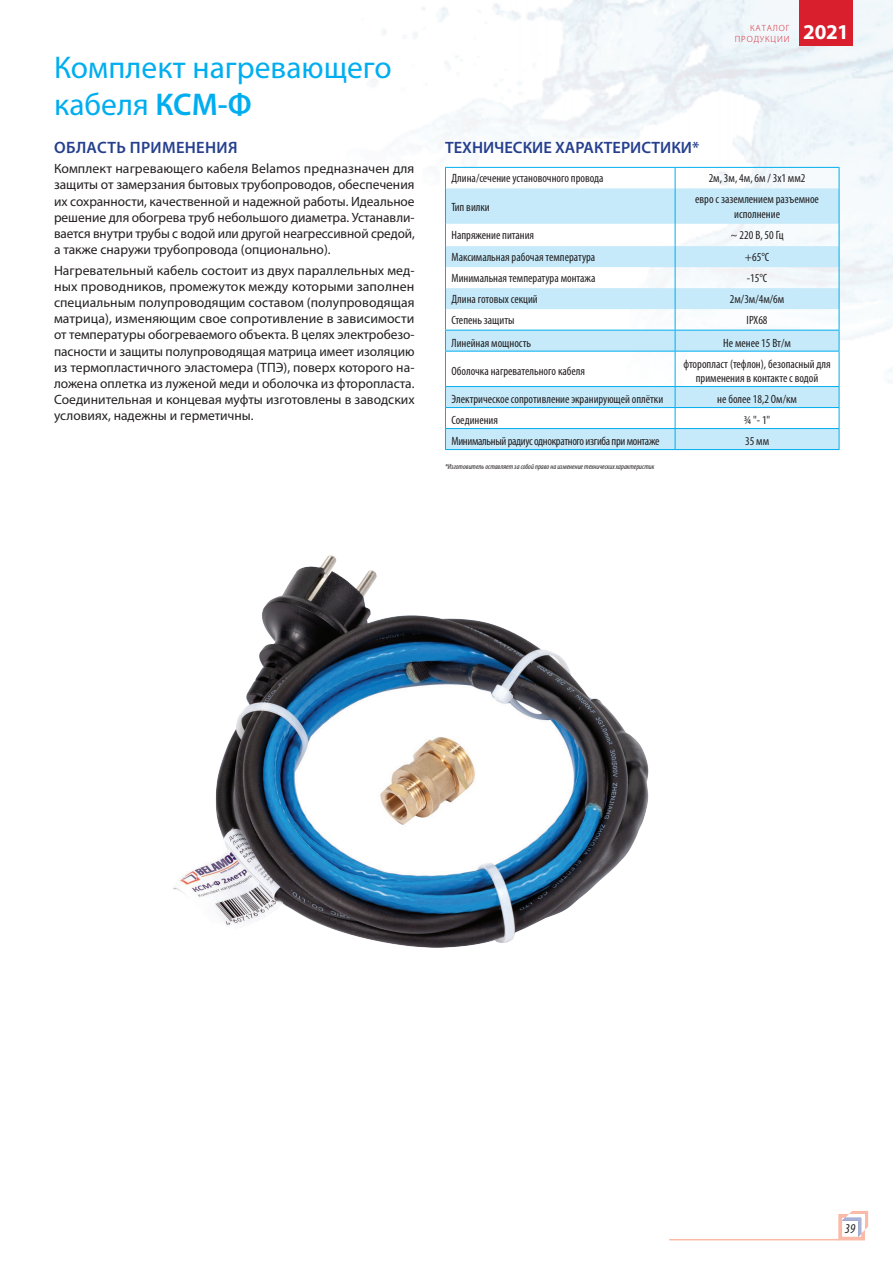
<style>
.page{position:relative;width:893px;height:1263px;background:#fff}
.page>*{position:absolute;margin:0;border:0;box-sizing:border-box;transform-origin:0 0}
.заголовок_голубой_бо{font:31.5px/37.8px "Myriad Pro";color:#00aeef}
.t1{font:700 21.15px "Myriad Pro";color:#fff}
.текст_основной{font:600 16.5px "Myriad Pro";color:#253f8e}
.подзаголовок_синюшни{font:600 16.5px "Myriad Pro";letter-spacing:.02em;color:#253f8e}
.текст_основной-2{font:13.5px/16.2px "Myriad Pro";color:#231f20;text-align:justify}
.t2{font:italic condensed 13.5px "Myriad Pro";color:#231f20}
.текст_мелкий{font:condensed 12px/14.4px "Myriad Pro";color:#231f20;text-align:center}
.текст_основной-3{font:condensed 12px/14.4px "Myriad Pro";color:#231f20;text-align:center}
.текст_мелкий-2{font:condensed 12px "Myriad Pro";letter-spacing:-.025em;color:#231f20}
.t3{font:300 9px/10.8px "Myriad Pro";letter-spacing:.1em;color:#d91f2d;text-align:right}
.текст_основной-4{font:italic condensed 7.5px "Myriad Pro";color:#231f20}
.s1{font-weight:600}
</style>
<div class="page">
<svg style="left:838px;top:1211px;width:30px;height:29px"></svg>
<hr style="left:669px;top:1239px;width:170px;height:1px;background:#fabaa7">
<div style="left:799px;top:0;width:54px;height:46px;background:#d91f2d"></div>
<svg style="left:446px;top:188px;width:393px;height:261px;fill:#c6eafa"></svg>
<hr style="left:445px;top:330px;width:230px;height:1px;background:#00aeef">
<hr style="left:675px;top:330px;width:164px;height:1px;background:#00aeef">
<hr style="left:445px;top:351px;width:230px;height:1px;background:#00aeef">
<hr style="left:675px;top:351px;width:164px;height:1px;background:#00aeef">
<hr style="left:445px;top:386px;width:230px;height:1px;background:#00aeef">
<hr style="left:675px;top:386px;width:164px;height:1px;background:#00aeef">
<hr style="left:445px;top:407px;width:230px;height:1px;background:#00aeef">
<hr style="left:675px;top:407px;width:164px;height:1px;background:#00aeef">
<hr style="left:445px;top:428px;width:230px;height:1px;background:#00aeef">
<hr style="left:675px;top:428px;width:164px;height:1px;background:#00aeef">
<hr style="left:445px;top:449px;width:230px;height:1px;background:#00aeef">
<hr style="left:675px;top:449px;width:164px;height:1px;background:#00aeef">
<svg style="left:445px;top:168px;width:1px;height:20px"></svg>
<svg style="left:675px;top:168px;width:1px;height:20px"></svg>
<svg style="left:839px;top:168px;width:1px;height:20px"></svg>
<hr style="left:445px;top:188px;width:1px;height:36px;background:#00aeef">
<hr style="left:675px;top:188px;width:1px;height:36px;background:#00aeef">
<hr style="left:839px;top:188px;width:1px;height:36px;background:#00aeef">
<svg style="left:445px;top:224px;width:1px;height:127px"></svg>
<svg style="left:675px;top:224px;width:1px;height:127px"></svg>
<svg style="left:839px;top:224px;width:1px;height:127px"></svg>
<hr style="left:445px;top:351px;width:1px;height:35px;background:#00aeef">
<hr style="left:675px;top:351px;width:1px;height:35px;background:#00aeef">
<hr style="left:839px;top:351px;width:1px;height:35px;background:#00aeef">
<svg style="left:445px;top:387px;width:1px;height:62px"></svg>
<svg style="left:675px;top:387px;width:1px;height:62px"></svg>
<svg style="left:839px;top:387px;width:1px;height:62px"></svg>
<hr style="left:445px;top:167px;width:230px;height:1px;background:#00aeef">
<hr style="left:675px;top:167px;width:164px;height:1px;background:#00aeef">
<img style="left:173px;top:555px;width:476px;height:393px">
<img style="left:374px;top:721px;width:106px;height:119px">
<p class="заголовок_голубой_бо" style="left:54px;top:48px;width:339px">Комплект нагревающего кабеля <span class="s1">КСМ-Ф</span></p>
<p class="подзаголовок_синюшни" style="left:54px;top:137px;width:185px">ОБЛАСТЬ ПРИМЕНЕНИЯ</p>
<p class="текст_основной-2" style="left:54px;top:160px;width:362px">Комплект нагревающего кабеля Belamos предназначен для защиты от замерзания бытовых трубопроводов, обеспечения их сохранности, качественной и надежной работы. Идеальное решение для обогрева труб небольшого диаметра. Устанавли&shy;вается внутри трубы с водой или другой неагрессивной средой, а также снаружи трубопровода (опционально).</p>
<p class="текст_основной-2" style="left:54px;top:262px;width:362px">Нагревательный кабель состоит из двух параллельных мед&shy;ных проводников, промежуток между которыми заполнен специальным полупроводящим составом (полупроводящая матрица), изменяющим свое сопротивление в зависимости от температуры обогреваемого объекта. В целях электробезо&shy;пасности и защиты полупроводящая матрица имеет изоляцию из термопластичного эластомера (ТПЭ), поверх которого на&shy;ложена оплетка из луженой меди и оболочка из фторопласта.<br>Соединительная и концевая муфты изготовлены в заводских условиях, надежны и герметичны.</p>
<p class="t3" style="left:735px;top:23px;width:56px">КАТАЛОГ<br>ПРОДУКЦИИ</p>
<h2 class="t1" style="left:803px;top:18px;width:47px">2021</h2>
<p class="текст_основной" style="left:445px;top:137px;width:256px">ТЕХНИЧЕСКИЕ ХАРАКТЕРИСТИКИ*</p>
<p class="текст_мелкий" style="left:451px;top:171px;width:154px">Длина/сечение установочного провода</p>
<p class="текст_мелкий" style="left:709px;top:171px;width:98px">2м, 3м, 4м, 6м / 3х1 мм2</p>
<p class="текст_мелкий" style="left:451px;top:199px;width:40px">Тип вилки</p>
<p class="текст_мелкий" style="left:695px;top:192px;width:125px">евро с заземлением разъемное исполнение</p>
<p class="текст_мелкий" style="left:451px;top:228px;width:84px">Напряжение питания</p>
<p class="текст_мелкий" style="left:730px;top:228px;width:55px">~ 220 В, 50 Гц</p>
<p class="текст_мелкий" style="left:451px;top:250px;width:145px">Максимальная рабочая температура</p>
<p class="текст_мелкий" style="left:745px;top:250px;width:26px">+65°С</p>
<p class="текст_мелкий" style="left:451px;top:271px;width:145px">Минимальная температура монтажа</p>
<p class="текст_мелкий" style="left:747px;top:271px;width:22px">-15°С</p>
<p class="текст_мелкий" style="left:451px;top:292px;width:88px">Длина готовых секций</p>
<p class="текст_мелкий" style="left:730px;top:292px;width:56px">2м/3м/4м/6м</p>
<p class="текст_мелкий" style="left:451px;top:313px;width:64px">Степень защиты</p>
<p class="текст_основной-3" style="left:747px;top:313px;width:22px">IPX68</p>
<p class="текст_мелкий" style="left:451px;top:335px;width:81px">Линейная мощность</p>
<p class="текст_основной-3" style="left:723px;top:335px;width:69px">Не менее 15 Вт/м</p>
<p class="текст_мелкий" style="left:451px;top:363px;width:135px">Оболочка нагревательного кабеля</p>
<p class="текст_основной-3" style="left:683px;top:356px;width:149px">фторопласт (тефлон), безопасный для применения в контакте с водой</p>
<p class="текст_мелкий" style="left:451px;top:392px;width:213px">Электрическое сопротивление экранирующей оплётки</p>
<p class="текст_основной-3" style="left:717px;top:392px;width:81px">не более 18,2 Ом/км</p>
<p class="текст_мелкий" style="left:451px;top:413px;width:48px">Соединения</p>
<p class="текст_основной-3" style="left:744px;top:413px;width:28px">¾ "- 1"</p>
<p class="текст_мелкий-2" style="left:451px;top:434px;width:209px">Минимальный радиус однократного изгиба при монтаже</p>
<p class="текст_основной-3" style="left:745px;top:434px;width:26px">35 мм</p>
<p class="текст_основной-4" style="left:445px;top:462px;width:211px">*Изготовитель оставляет за собой право на изменение технических характеристик</p>
<p class="t2" style="left:845px;top:1220px;width:12px">39</p>
</div>
